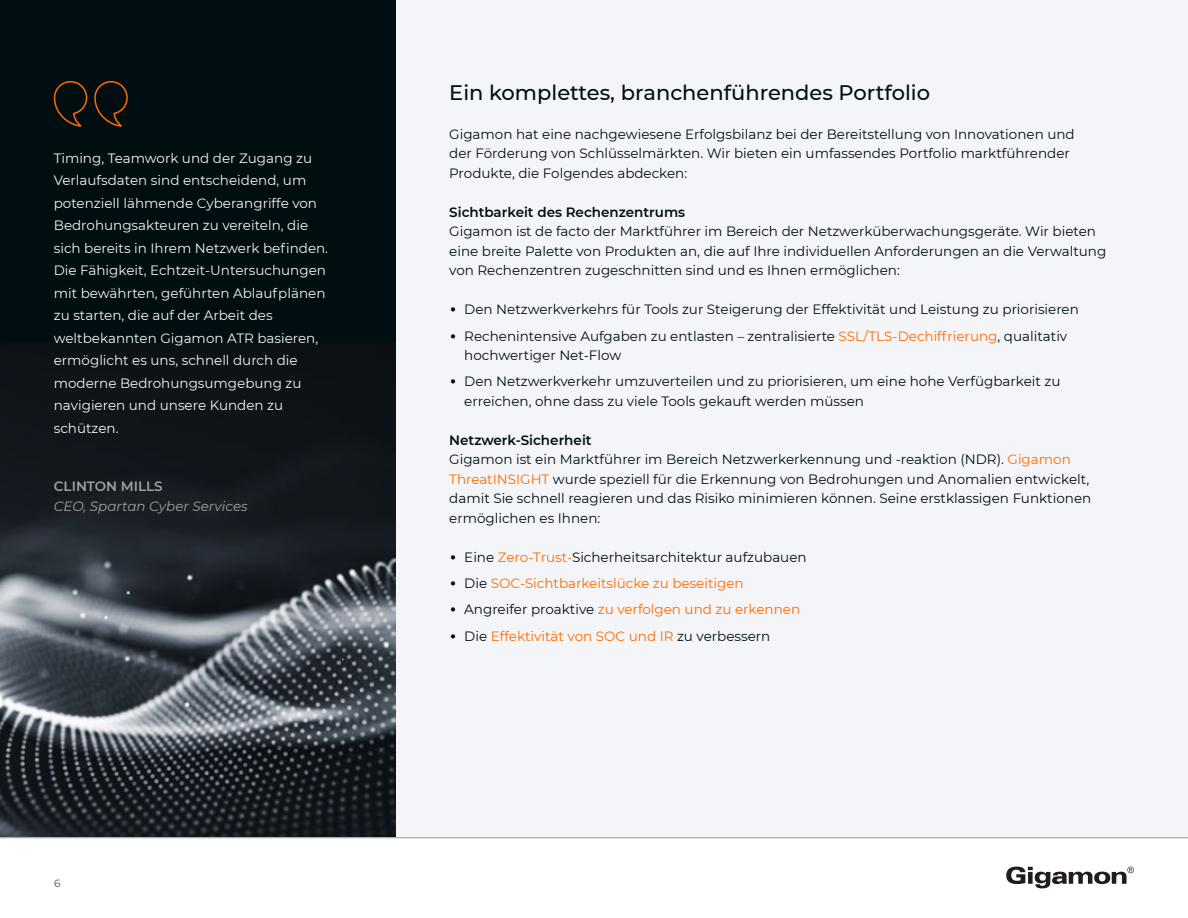
<style>
.page{position:relative;width:1188px;height:918px;background:#fff}
.page>*{position:absolute;margin:0;border:0;box-sizing:border-box;transform-origin:0 0}
.t1{font:500 21px "Montserrat";color:#010e11}
.t2{font:13.5px/19.5px "Montserrat";color:#010e11}
.t3{font:13.5px/22.5px "Montserrat";color:#f4f5f8}
.t4{font:13.5px "Montserrat";color:#ff6c00}
.t5{font:600 13.5px "Montserrat";color:#010e11}
.t6{font:italic 13.5px "Montserrat";color:#9da2a7}
.t7{font:600 13.5px "Montserrat";color:#9da2a7}
.t8{font:10.5px "Montserrat";color:#4a5457}
.s1{font-size:27px}
.s2{color:#ff6c00}
.s3{font-size:27px;color:#010e11}
.s4{color:#010e11}
</style>
<div class="page">
<div style="left:395px;top:0;width:793px;height:918px;background:#f4f5f8"></div>
<div style="left:0;top:0;width:395px;height:918px;background:#010e11"></div>
<img style="left:0;top:343px;width:395px;height:495px">
<div style="left:0;top:838px;width:1188px;height:80px;background:#fff"></div>
<svg style="left:1006px;top:867px;width:128px;height:21px"></svg>
<svg style="left:53px;top:81px;width:75px;height:46px"></svg>
<p class="t3" style="left:54px;top:146px;width:276px">Timing, Teamwork und der Zugang zu Verlaufsdaten sind entscheidend, um potenziell lähmende Cyberangriffe von Bedrohungsakteuren zu vereiteln, die sich bereits in Ihrem Netzwerk befinden.<br>Die Fähigkeit, Echtzeit-Untersuchungen mit bewährten, geführten Ablaufplänen zu starten, die auf der Arbeit des weltbekannten Gigamon ATR basieren, ermöglicht es uns, schnell durch die moderne Bedrohungsumgebung zu navigieren und unsere Kunden zu schützen.</p>
<p class="t7" style="left:54px;top:477px;width:110px">CLINTON MILLS</p>
<p class="t6" style="left:54px;top:497px;width:195px">CEO, Spartan Cyber Services</p>
<p class="t8" style="left:54px;top:876px;width:8px">6</p>
<p class="t1" style="left:449px;top:78px;width:482px">Ein komplettes, branchenführendes Portfolio</p>
<p class="t2" style="left:449px;top:124px;width:627px">Gigamon hat eine nachgewiesene Erfolgsbilanz bei der Bereitstellung von Innovationen und der Förderung von Schlüsselmärkten. Wir bieten ein umfassendes Portfolio marktführender<br>Produkte, die Folgendes abdecken:</p>
<p class="t5" style="left:449px;top:202px;width:237px">Sichtbarkeit des Rechenzentrums</p>
<p class="t2" style="left:449px;top:221px;width:659px">Gigamon ist de facto der Marktführer im Bereich der Netzwerküberwachungsgeräte. Wir bieten eine breite Palette von Produkten an, die auf Ihre individuellen Anforderungen an die Verwaltung von Rechenzentren zugeschnitten sind und es Ihnen ermöglichen:</p>
<p class="t2" style="left:449px;top:299px;width:631px"><span class="s1">•</span> Den Netzwerkverkehrs für Tools zur Steigerung der Effektivität und Leistung zu priorisieren</p>
<p class="t2" style="left:464px;top:326px;width:604px;text-indent:-15px"><span class="s1">•</span> Rechenintensive Aufgaben zu entlasten – zentralisierte <span class="s2">SSL/TLS-Dechiffrierung</span>, qualitativ hochwertiger Net-Flow</p>
<p class="t2" style="left:464px;top:371px;width:598px;text-indent:-15px"><span class="s1">•</span> Den Netzwerkverkehr umzuverteilen und zu priorisieren, um eine hohe Verfügbarkeit zu erreichen, ohne dass zu viele Tools gekauft werden müssen</p>
<p class="t5" style="left:449px;top:430px;width:144px">Netzwerk-Sicherheit</p>
<p class="t2" style="left:449px;top:449px;width:644px">Gigamon ist ein Marktführer im Bereich Netzwerkerkennung und -reaktion (NDR). <span class="s2">Gigamon ThreatINSIGHT</span> wurde speziell für die Erkennung von Bedrohungen und Anomalien entwickelt, damit Sie schnell reagieren und das Risiko minimieren können. Seine erstklassigen Funktionen ermöglichen es Ihnen:</p>
<p class="t2" style="left:449px;top:547px;width:359px"><span class="s1">•</span> Eine <span class="s2">Zero-Trust-</span>Sicherheitsarchitektur aufzubauen</p>
<p class="t4" style="left:449px;top:574px;width:296px"><span class="s3">•</span> <span class="s4">Die</span> SOC-Sichtbarkeitslücke zu beseitigen</p>
<p class="t4" style="left:449px;top:600px;width:352px"><span class="s3">•</span> <span class="s4">Angreifer proaktive</span> zu verfolgen und zu erkennen</p>
<p class="t4" style="left:449px;top:626px;width:323px"><span class="s3">•</span> <span class="s4">Die</span> Effektivität von SOC und IR <span class="s4">zu verbessern</span></p>
</div>
